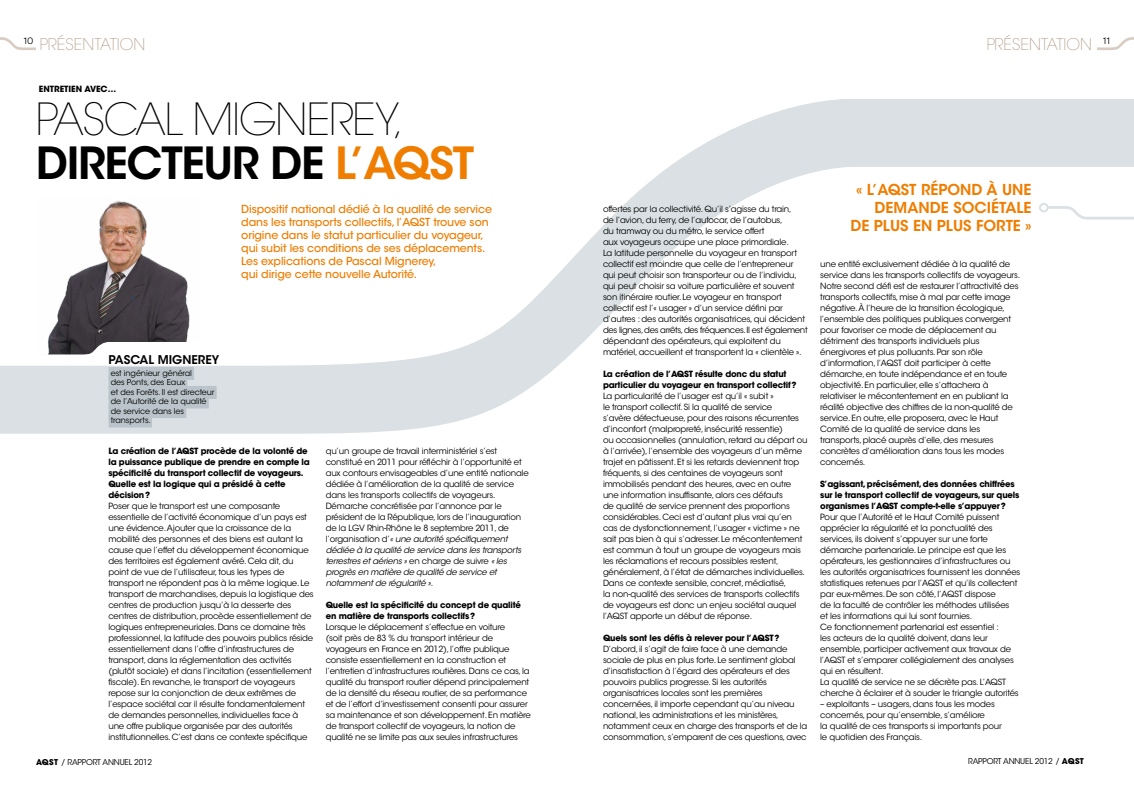
<style>
.page{position:relative;width:1134px;height:794px;background:#fff}
.page>*{position:absolute;margin:0;border:0;box-sizing:border-box;transform-origin:0 0}
.t1{font:200 44px/44px "ITC Avant Garde Std";letter-spacing:-.03em;color:#000}
.t2{font:200 16px "ITC Avant Garde Std";color:#a48870}
.t3{font:600 15px/18px "ITC Avant Garde Std";color:#ef7d00;text-align:right}
.t4{font:600 12px "ITC Avant Garde Std";color:#000}
.t5{font:500 11px/13px "ITC Avant Garde Std";letter-spacing:-.01em;color:#ef7d00}
.t6{font:10px "Omnes";color:#000}
.t7{font:8.5px/11px "ITC Avant Garde Std";letter-spacing:-.02em;color:#000}
.t8{font:700 8.5px/11px "ITC Avant Garde Std";letter-spacing:-.02em;color:#000}
.t9{font:700 8.5px "ITC Avant Garde Std";color:#000}
.t10{font:8px/9.5px "ITC Avant Garde Std";letter-spacing:-.01em;color:#000}
.s1{font-weight:600}
.s2{font-weight:600;color:#ef7d00}
.s3{font-style:italic}
.s4{font-weight:700}
</style>
<div class="page">
<svg style="left:0;top:37px;width:36px;height:13px"></svg>
<svg style="left:1098px;top:37px;width:36px;height:13px"></svg>
<svg style="left:34px;top:433px;width:207px;height:1px"></svg>
<svg style="left:0;top:99px;width:1134px;height:334px"></svg>
<svg style="left:1047px;top:207px;width:87px;height:13px"></svg>
<div style="left:1040px;top:204px;width:7px;height:7px;background:#fff;border-radius:50%"></div>
<div style="left:1039px;top:203px;width:9px;height:9px;border:2px solid #dae0e3;border-radius:50%"></div>
<h2 class="t2" style="left:40px;top:35px;width:107px">PRÉSENTATION</h2>
<h2 class="t2" style="left:986px;top:35px;width:107px">PRÉSENTATION</h2>
<p class="t6" style="left:24px;top:35px;width:11px">10</p>
<p class="t6" style="left:1103px;top:35px;width:8px">11</p>
<p class="t9" style="left:39px;top:84px;width:79px">ENTRETIEN AVEC…</p>
<h1 class="t1" style="left:36px;top:98px;width:440px">PASCAL MIGNEREY,<br><span class="s1">DIRECTEUR DE</span> <span class="s2">L’AQST</span></h1>
<p class="t5" style="left:241px;top:202px;width:252px">Dispositif national dédié à la qualité de service dans les transports collectifs, l’AQST trouve son origine dans le statut particulier du voyageur, qui subit les conditions de ses déplacements.<br>Les explications de Pascal Mignerey,<br>qui dirige cette nouvelle Autorité.</p>
<h3 class="t4" style="left:109px;top:352px;width:112px">PASCAL MIGNEREY</h3>
<p class="t10" style="left:111px;top:368px;width:105px">est ingénieur général<br>des Ponts, des Eaux<br>et des Forêts. Il est directeur de l’Autorité de la qualité de service dans les transports.</p>
<p class="t8" style="left:108px;top:445px;width:203px">La création de l’AQST procède de la volonté de la puissance publique de prendre en compte la spécificité du transport collectif de voyageurs.<br>Quelle est la logique qui a présidé à cette décision?</p>
<p class="t7" style="left:108px;top:501px;width:207px">Poser que le transport est une composante essentielle de l’activité économique d’un pays est une évidence. Ajouter que la croissance de la mobilité des personnes et des biens est autant la cause que l’effet du développement économique des territoires est également avéré. Cela dit, du point de vue de l’utilisateur, tous les types de transport ne répondent pas à la même logique. Le transport de marchandises, depuis la logistique des centres de production jusqu’à la desserte des centres de distribution, procède essentiellement de logiques entrepreneuriales. Dans ce domaine très professionnel, la latitude des pouvoirs publics réside essentiellement dans l’offre d’infrastructures de transport, dans la réglementation des activités (plutôt sociale) et dans l’incitation (essentiellement fiscale). En revanche, le transport de voyageurs repose sur la conjonction de deux extrêmes de l’espace sociétal car il résulte fondamentalement de demandes personnelles, individuelles face à une offre publique organisée par des autorités institutionnelles. C’est dans ce contexte spécifique</p>
<p class="t7" style="left:326px;top:446px;width:204px">qu’un groupe de travail interministériel s’est constitué en 2011 pour réfléchir à l’opportunité et aux contours envisageables d’une entité nationale dédiée à l’amélioration de la qualité de service dans les transports collectifs de voyageurs.<br>Démarche concrétisée par l’annonce par le président de la République, lors de l’inauguration de la LGV Rhin-Rhône le 8 septembre 2011, de l’organisation d’<span class="s3">« une autorité spécifiquement dédiée à la qualité de service dans les transports terrestres et aériens »</span> en charge de suivre <span class="s3">« les progrès en matière de qualité de service et notamment de régularité »</span>.</p>
<p class="t8" style="left:326px;top:599px;width:197px">Quelle est la spécificité du concept de qualité en matière de transports collectifs?</p>
<p class="t7" style="left:326px;top:622px;width:207px">Lorsque le déplacement s’effectue en voiture<br>(soit près de 83 % du transport intérieur de voyageurs en France en 2012), l’offre publique consiste essentiellement en la construction et l’entretien d’infrastructures routières. Dans ce cas, la qualité du transport routier dépend principalement de la densité du réseau routier, de sa performance et de l’effort d’investissement consenti pour assurer sa maintenance et son développement. En matière de transport collectif de voyageurs, la notion de qualité ne se limite pas aux seules infrastructures</p>
<p class="t7" style="left:603px;top:204px;width:206px">offertes par la collectivité. Qu’il s’agisse du train,<br>de l’avion, du ferry, de l’autocar, de l’autobus,<br>du tramway ou du métro, le service offert<br>aux voyageurs occupe une place primordiale.<br>La latitude personnelle du voyageur en transport collectif est moindre que celle de l’entrepreneur qui peut choisir son transporteur ou de l’individu, qui peut choisir sa voiture particulière et souvent son itinéraire routier. Le voyageur en transport collectif est l’« usager » d’un service défini par d’autres : des autorités organisatrices, qui décident des lignes, des arrêts, des fréquences. Il est également dépendant des opérateurs, qui exploitent du matériel, accueillent et transportent la « clientèle ».</p>
<p class="t8" style="left:603px;top:368px;width:195px">La création de l’AQST résulte donc du statut particulier du voyageur en transport collectif?</p>
<p class="t7" style="left:603px;top:391px;width:206px">La particularité de l’usager est qu’il « subit »<br>le transport collectif. Si la qualité de service<br>s’avère défectueuse, pour des raisons récurrentes d’inconfort (malpropreté, insécurité ressentie)<br>ou occasionnelles (annulation, retard au départ ou à l’arrivée), l’ensemble des voyageurs d’un même trajet en pâtissent. Et si les retards deviennent trop fréquents, si des centaines de voyageurs sont immobilisés pendant des heures, avec en outre une information insuffisante, alors ces défauts<br>de qualité de service prennent des proportions considérables. Ceci est d’autant plus vrai qu’en cas de dysfonctionnement, l’usager « victime » ne sait pas bien à qui s’adresser. Le mécontentement est commun à tout un groupe de voyageurs mais les réclamations et recours possibles restent, généralement, à l’état de démarches individuelles.<br>Dans ce contexte sensible, concret, médiatisé,<br>la non-qualité des services de transports collectifs de voyageurs est donc un enjeu sociétal auquel l’AQST apporte un début de réponse.</p>
<p class="t8" style="left:603px;top:632px;width:178px">Quels sont les défis à relever pour l’AQST?</p>
<p class="t7" style="left:603px;top:643px;width:206px">D’abord, il s’agit de faire face à une demande sociale de plus en plus forte. Le sentiment global d’insatisfaction à l’égard des opérateurs et des pouvoirs publics progresse. Si les autorités organisatrices locales sont les premières concernées, il importe cependant qu’au niveau national, les administrations et les ministères, notamment ceux en charge des transports et de la consommation, s’emparent de ces questions, avec</p>
<h3 class="t3" style="left:850px;top:180px;width:183px">« L’AQST RÉPOND À UNE<br>DEMANDE SOCIÉTALE<br>DE PLUS EN PLUS FORTE »</h3>
<p class="t7" style="left:820px;top:259px;width:201px">une entité exclusivement dédiée à la qualité de service dans les transports collectifs de voyageurs.<br>Notre second défi est de restaurer l’attractivité des transports collectifs, mise à mal par cette image négative. À l’heure de la transition écologique, l’ensemble des politiques publiques convergent pour favoriser ce mode de déplacement au détriment des transports individuels plus énergivores et plus polluants. Par son rôle d’information, l’AQST doit participer à cette démarche, en toute indépendance et en toute objectivité. En particulier, elle s’attachera à relativiser le mécontentement en en publiant la réalité objective des chiffres de la non-qualité de service. En outre, elle proposera, avec le Haut Comité de la qualité de service dans les transports, placé auprès d’elle, des mesures concrètes d’amélioration dans tous les modes concernés.</p>
<p class="t8" style="left:820px;top:478px;width:201px">S’agissant, précisément, des données chiffrées sur le transport collectif de voyageurs, sur quels organismes l’AQST compte-t-elle s’appuyer?</p>
<p class="t7" style="left:820px;top:512px;width:202px">Pour que l’Autorité et le Haut Comité puissent apprécier la régularité et la ponctualité des services, ils doivent s’appuyer sur une forte démarche partenariale. Le principe est que les opérateurs, les gestionnaires d’infrastructures ou les autorités organisatrices fournissent les données statistiques retenues par l’AQST et qu’ils collectent par eux-mêmes. De son côté, l’AQST dispose<br>de la faculté de contrôler les méthodes utilisées<br>et les informations qui lui sont fournies.<br>Ce fonctionnement partenarial est essentiel :<br>les acteurs de la qualité doivent, dans leur ensemble, participer activement aux travaux de l’AQST et s’emparer collégialement des analyses qui en résultent.<br>La qualité de service ne se décrète pas. L’AQST cherche à éclairer et à souder le triangle autorités</p>
<p class="t7" style="left:820px;top:698px;width:183px">– exploitants – usagers, dans tous les modes concernés, pour qu’ensemble, s’améliore<br>la qualité de ces transports si importants pour le quotidien des Français.</p>
<p class="t10" style="left:36px;top:757px;width:118px"><span class="s4">AQST</span> / RAPPORT ANNUEL 2012</p>
<p class="t10" style="left:968px;top:756px;width:117px">RAPPORT ANNUEL 2012 / <span class="s4">AQST</span></p>
</div>
